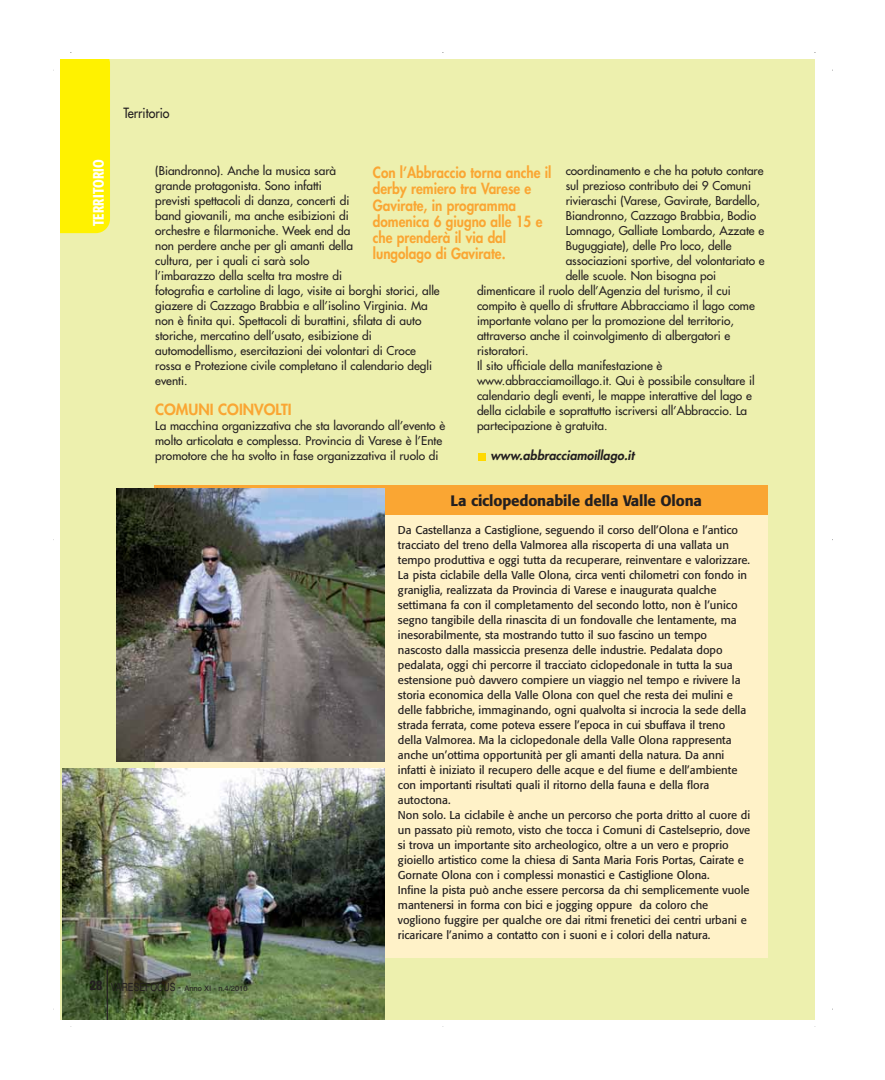
<style>
.page{position:relative;width:885px;height:1080px;background:#fff}
.page>*{position:absolute;margin:0;border:0;box-sizing:border-box;transform-origin:0 0}
.t1{font:800 15px/16.2px "Futura";color:#faa633;scale:.9 1}
.t2{font:500 15px "Formata";letter-spacing:-.01em;color:#231f20}
.t3{font:800 15px "Futura";color:#faa633}
.t4{font:500 condensed 15px "Formata";letter-spacing:.01em;color:#fff;scale:.9 1}
.t5{font:13.75px "Futura";color:#231f20;scale:.9 1}
.t6{font:italic 800 12.5px "Futura";color:#231f20}
.t7{font:11.88px/15px "Futura";color:#231f20}
.t8{font:11.25px/15px "Formata";color:#231f20}
.t9{font:7.5px "Helvetica";color:#231f20}
.s1{font-weight:900;font-stretch:condensed;font-size:12.5px}
.s2{font-size:11.25px}
</style>
<div class="page">
<div style="left:60px;top:60px;width:755px;height:960px;background:#edf0ae"></div>
<div style="left:478px;top:453px;width:7px;height:7px;background:#ffd900"></div>
<div style="left:155px;top:494px;width:612px;height:464px;background:#fff2c8"></div>
<div style="left:154px;top:485px;width:613px;height:30px;background:#faa633"></div>
<img style="left:62px;top:769px;width:322px;height:251px">
<img style="left:117px;top:489px;width:268px;height:273px">
<hr style="left:107px;top:969px;width:1px;height:51px;background:#231f20">
<div style="left:60px;top:60px;width:50px;height:173px;background:#fff200"></div>
<h1 class="t4" style="left:92px;top:226px;width:76px;rotate:-90deg">TERRITORIO</h1>
<p class="t5" style="left:123px;top:106px;width:53px">Territorio</p>
<p class="t7" style="left:155px;top:164px;width:286px">(Biandronno). Anche la musica sarà<br>grande protagonista. Sono infatti<br>previsti spettacoli di danza, concerti di<br>band giovanili, ma anche esibizioni di<br>orchestre e filarmoniche. Week end da<br>non perdere anche per gli amanti della<br>cultura, per i quali ci sarà solo<br>l’imbarazzo della scelta tra mostre di<br>fotografia e cartoline di lago, visite ai borghi storici, alle giazere di Cazzago Brabbia e all’isolino Virginia. Ma non è finita qui. Spettacoli di burattini, sfilata di auto storiche, mercatino dell’usato, esibizione di automodellismo, esercitazioni dei volontari di Croce rossa e Protezione civile completano il calendario degli eventi.</p>
<h1 class="t3" style="left:155px;top:402px;width:138px">COMUNI COINVOLTI</h1>
<p class="t7" style="left:155px;top:419px;width:291px">La macchina organizzativa che sta lavorando all’evento è molto articolata e complessa. Provincia di Varese è l’Ente promotore che ha svolto in fase organizzativa il ruolo di</p>
<p class="t7" style="left:566px;top:164px;width:199px">coordinamento e che ha potuto contare</p>
<p class="t7" style="left:566px;top:179px;width:187px">sul prezioso contributo dei 9 Comuni</p>
<p class="t7" style="left:566px;top:194px;width:196px">rivieraschi (Varese, Gavirate, Bardello,</p>
<p class="t7" style="left:566px;top:209px;width:192px">Biandronno, Cazzago Brabbia, Bodio</p>
<p class="t7" style="left:566px;top:224px;width:200px">Lomnago, Galliate Lombardo, Azzate e</p>
<p class="t7" style="left:566px;top:239px;width:167px">Buguggiate), delle Pro loco, delle</p>
<p class="t7" style="left:566px;top:254px;width:201px">associazioni sportive, del volontariato e</p>
<p class="t7" style="left:566px;top:269px;width:152px">delle scuole. Non bisogna poi</p>
<p class="t7" style="left:477px;top:284px;width:255px">dimenticare il ruolo dell’Agenzia del turismo, il cui</p>
<p class="t7" style="left:477px;top:299px;width:279px">compito è quello di sfruttare Abbracciamo il lago come</p>
<p class="t7" style="left:477px;top:314px;width:258px">importante volano per la promozione del territorio,</p>
<p class="t7" style="left:477px;top:329px;width:255px">attraverso anche il coinvolgimento di albergatori e</p>
<p class="t7" style="left:477px;top:344px;width:53px">ristoratori.</p>
<p class="t7" style="left:477px;top:359px;width:187px">Il sito ufficiale della manifestazione è</p>
<p class="t7" style="left:477px;top:374px;width:279px">www.abbracciamoillago.it. Qui è possibile consultare il</p>
<p class="t7" style="left:477px;top:389px;width:276px">calendario degli eventi, le mappe interattive del lago e</p>
<p class="t7" style="left:477px;top:404px;width:272px">della ciclabile e soprattutto iscriversi all’Abbraccio. La</p>
<p class="t7" style="left:477px;top:419px;width:132px">partecipazione è gratuita.</p>
<p class="t6" style="left:490px;top:450px;width:148px">www.abbracciamoillago.it</p>
<h1 class="t1" style="left:373px;top:166px;width:200px">Con l’Abbraccio torna anche il derby remiero tra Varese e<br>Gavirate, in programma domenica 6 giugno alle 15 e che prenderà il via dal lungolago di Gavirate.</h1>
<h1 class="t2" style="left:451px;top:494px;width:253px">La ciclopedonabile della Valle Olona</h1>
<p class="t8" style="left:398px;top:524px;width:354px">Da Castellanza a Castiglione, seguendo il corso dell’Olona e l’antico tracciato del treno della Valmorea alla riscoperta di una vallata un tempo produttiva e oggi tutta da recuperare, reinventare e valorizzare.<br>La pista ciclabile della Valle Olona, circa venti chilometri con fondo in graniglia, realizzata da Provincia di Varese e inaugurata qualche settimana fa con il completamento del secondo lotto, non è l’unico segno tangibile della rinascita di un fondovalle che lentamente, ma inesorabilmente, sta mostrando tutto il suo fascino un tempo nascosto dalla massiccia presenza delle industrie. Pedalata dopo pedalata, oggi chi percorre il tracciato ciclopedonale in tutta la sua estensione può davvero compiere un viaggio nel tempo e rivivere la storia economica della Valle Olona con quel che resta dei mulini e delle fabbriche, immaginando, ogni qualvolta si incrocia la sede della strada ferrata, come poteva essere l’epoca in cui sbuffava il treno della Valmorea. Ma la ciclopedonale della Valle Olona rappresenta anche un’ottima opportunità per gli amanti della natura. Da anni infatti è iniziato il recupero delle acque e del fiume e dell’ambiente con importanti risultati quali il ritorno della fauna e della flora autoctona.<br>Non solo. La ciclabile è anche un percorso che porta dritto al cuore di un passato più remoto, visto che tocca i Comuni di Castelseprio, dove si trova un importante sito archeologico, oltre a un vero e proprio gioiello artistico come la chiesa di Santa Maria Foris Portas, Cairate e Gornate Olona con i complessi monastici e Castiglione Olona.<br>Infine la pista può anche essere percorsa da chi semplicemente vuole mantenersi in forma con bici e jogging oppure da coloro che vogliono fuggire per qualche ore dai ritmi frenetici dei centri urbani e ricaricare l’animo a contatto con i suoni e i colori della natura.</p>
<p class="t9" style="left:90px;top:985px;width:159px"><span class="s1">28</span> <span class="s2">VARESEFOCUS -</span> Anno XI - n.4/2010</p>
</div>
